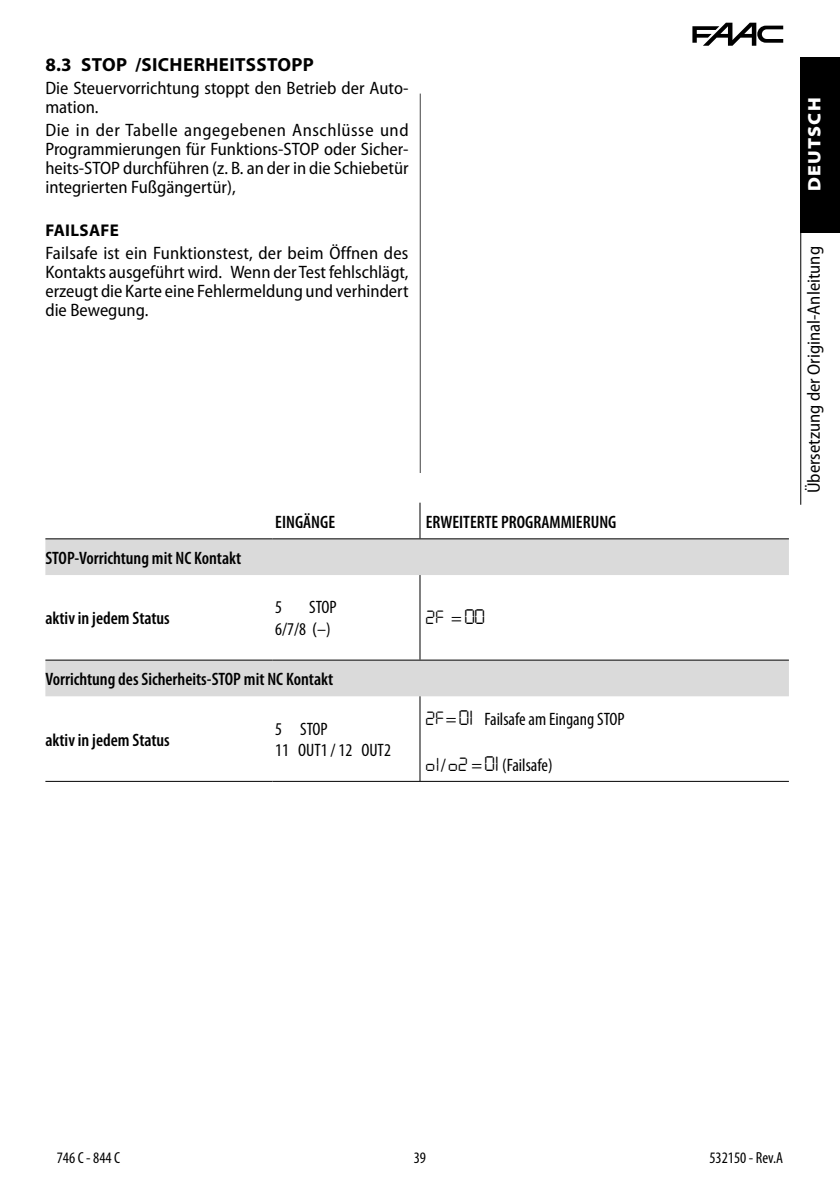
<style>
.page{position:relative;width:840px;height:1191px;background:#fff}
.page>*{position:absolute;margin:0;border:0;box-sizing:border-box;transform-origin:0 0}
.t1{font:20px "Digital Danilo";color:#000}
.t2{font:700 19px "Myriad Pro";letter-spacing:.02em;color:#000}
.t3{font:semi-condensed 18px/19px "Myriad Pro";color:#000;text-align:justify}
.t4{font:600 condensed 18px "Myriad Pro";color:#000}
.t5{font:condensed 18px/21.8px "Myriad Pro";color:#000}
.t6{font:900 semi-expanded 18px "Myriad Pro";letter-spacing:.07em;color:#fff}
.t7{font:700 17px "Myriad Pro";letter-spacing:.02em;color:#000}
.t8{font:condensed 16px "Myriad Pro";color:#000}
.s1{font-stretch:semi-condensed}
.s2{font-family:"Myriad Pro";font-stretch:condensed;font-size:18px}
.s3{font-size:22px}
.s4{font-family:"Digital Danilo";font-stretch:normal;font-size:20px}
.s5{font-family:"Digital Danilo";font-stretch:normal;font-size:22px}
</style>
<div class="page">
<hr style="left:419px;top:94px;width:1px;height:1043px;background:#000">
<svg style="left:692px;top:23px;width:90px;height:23px"></svg>
<hr style="left:799px;top:232px;width:1px;height:273px;background:#000">
<div style="left:799px;top:57px;width:40px;height:175px;background:#000"></div>
<div style="left:45px;top:473px;width:749px;height:669px;background:#fff"></div>
<svg style="left:45px;top:539px;width:743px;height:157px"></svg>
<hr style="left:45px;top:781px;width:227px;height:1px;background:#000">
<hr style="left:272px;top:781px;width:148px;height:1px;background:#000">
<hr style="left:420px;top:781px;width:368px;height:1px;background:#000">
<hr style="left:45px;top:659px;width:227px;height:1px;background:#000">
<hr style="left:272px;top:659px;width:148px;height:1px;background:#000">
<hr style="left:420px;top:659px;width:368px;height:1px;background:#000">
<hr style="left:45px;top:538px;width:227px;height:1px;background:#000">
<hr style="left:272px;top:538px;width:148px;height:1px;background:#000">
<hr style="left:420px;top:538px;width:368px;height:1px;background:#000">
<hr style="left:419px;top:502px;width:1px;height:36px;background:#000">
<hr style="left:419px;top:575px;width:1px;height:84px;background:#000">
<hr style="left:419px;top:696px;width:1px;height:85px;background:#000">
<p class="t2" style="left:46px;top:52px;width:269px">8.3 STOP /SICHERHEITSSTOPP</p>
<p class="t3" style="left:45px;top:78px;width:364px">Die Steuervorrichtung stoppt den Betrieb der Auto&shy;mation.</p>
<p class="t3" style="left:45px;top:120px;width:364px">Die in der Tabelle angegebenen Anschlüsse und Programmierungen für Funktions-STOP oder Sicher&shy;heits-STOP durchführen (z. B. an der in die Schiebetür integrierten Fußgängertür),</p>
<p class="t7" style="left:46px;top:219px;width:75px">FAILSAFE</p>
<p class="t3" style="left:45px;top:243px;width:364px">Failsafe ist ein Funktionstest, der beim Öffnen des Kontakts ausgeführt wird. Wenn der Test fehlschlägt, erzeugt die Karte eine Fehlermeldung und verhindert die Bewegung.</p>
<p class="t4" style="left:45px;top:546px;width:197px">STOP-Vorrichtung mit NC Kontakt</p>
<p class="t4" style="left:275px;top:510px;width:61px">EINGÄNGE</p>
<p class="t4" style="left:425px;top:510px;width:192px">ERWEITERTE PROGRAMMIERUNG</p>
<p class="t5" style="left:275px;top:596px;width:63px;text-indent:34px">STOP<br>6/7/8 <span class="s1">(</span>–)</p>
<p class="t1" style="left:425px;top:601px;width:60px">2F <span class="s2">=</span> <span class="s3">00</span></p>
<p class="t4" style="left:45px;top:668px;width:289px">Vorrichtung des Sicherheits-STOP mit NC Kontakt</p>
<p class="t5" style="left:275px;top:596px;width:8px">5</p>
<p class="t4" style="left:45px;top:607px;width:126px">aktiv in jedem Status</p>
<p class="t4" style="left:45px;top:728px;width:126px">aktiv in jedem Status</p>
<p class="t5" style="left:275px;top:717px;width:117px">5 STOP<br>11 OUT1 / 12 OUT2</p>
<p class="t5" style="left:425px;top:708px;width:200px"><span class="s4">2F</span>= <span class="s5">01</span> Failsafe am Eingang STOP</p>
<p class="t5" style="left:425px;top:753px;width:128px"><span class="s4">o1</span>/ <span class="s4">o2</span> = <span class="s5">01</span> (Failsafe)</p>
<p class="t6" style="left:801px;top:191px;width:95px;rotate:-90deg">DEUTSCH</p>
<p class="t3" style="left:803px;top:493px;width:249px;rotate:-90deg">Übersetzung der Original-Anleitung</p>
<p class="t8" style="left:57px;top:1147px;width:65px">746 C - 844 C</p>
<p class="t8" style="left:413px;top:1147px;width:14px">39</p>
<p class="t8" style="left:709px;top:1147px;width:75px">532150 - Rev.A</p>
</div>
